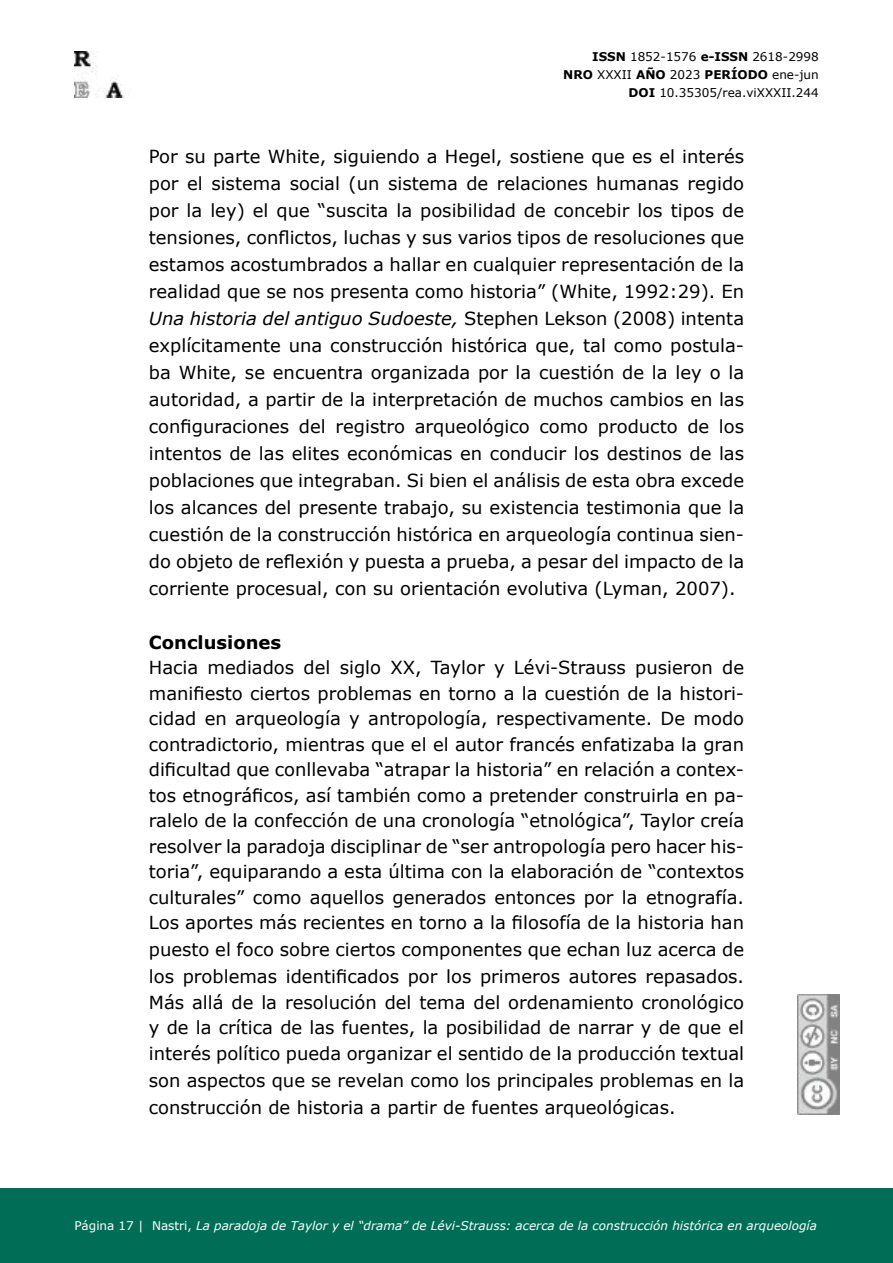
<style>
.page{position:relative;width:893px;height:1263px;background:#fff}
.page>*{position:absolute;margin:0;border:0;box-sizing:border-box;transform-origin:0 0}
.t1{font:18px/25.8px "Verdana";color:#000;text-align:justify}
.Título_párrafo_básic{font:700 18px "Verdana";color:#000}
.t2{font:italic 12px "Verdana";color:#fff}
.t3{font:12px/18px "Verdana";color:#000;text-align:right}
.s1{font-weight:700}
.s2{font-style:italic}
.s3{font-style:normal}
</style>
<div class="page">
<img style="left:798px;top:994px;width:42px;height:120px">
<div style="left:0;top:1188px;width:893px;height:75px;background:#006e56"></div>
<img style="left:74px;top:52px;width:50px;height:45px">
<p class="t3" style="left:563px;top:47px;width:257px"><span class="s1">ISSN</span> 1852-1576 <span class="s1">e-ISSN</span> 2618-2998<br><span class="s1">NRO</span> XXXII <span class="s1">AÑO</span> 2023 <span class="s1">PERÍODO</span> ene-jun<br><span class="s1">DOI</span> 10.35305/rea.viXXXII.244</p>
<p class="t1" style="left:149px;top:142px;width:597px;line-height:27px">Por su parte White, siguiendo a Hegel, sostiene que es el interés por el sistema social (un sistema de relaciones humanas regido por la ley) el que “suscita la posibilidad de concebir los tipos de tensiones, conflictos, luchas y sus varios tipos de resoluciones que estamos acostumbrados a hallar en cualquier representación de la realidad que se nos presenta como historia” (White, 1992:29). En <span class="s2">Una historia del antiguo Sudoeste,</span> Stephen Lekson (2008) intenta explícitamente una construcción histórica que, tal como postula&shy;ba White, se encuentra organizada por la cuestión de la ley o la autoridad, a partir de la interpretación de muchos cambios en las configuraciones del registro arqueológico como producto de los intentos de las elites económicas en conducir los destinos de las poblaciones que integraban. Si bien el análisis de esta obra excede los alcances del presente trabajo, su existencia testimonia que la cuestión de la construcción histórica en arqueología continua sien&shy;do objeto de reflexión y puesta a prueba, a pesar del impacto de la corriente procesual, con su orientación evolutiva (Lyman, 2007).</p>
<p class="Título_párrafo_básic" style="left:149px;top:629px;width:134px">Conclusiones</p>
<p class="t1" style="left:149px;top:654px;width:597px">Hacia mediados del siglo XX, Taylor y Lévi-Strauss pusieron de manifiesto ciertos problemas en torno a la cuestión de la histori&shy;cidad en arqueología y antropología, respectivamente. De modo contradictorio, mientras que el el autor francés enfatizaba la gran dificultad que conllevaba “atrapar la historia” en relación a contex&shy;tos etnográficos, así también como a pretender construirla en pa&shy;ralelo de la confección de una cronología “etnológica”, Taylor creía resolver la paradoja disciplinar de “ser antropología pero hacer his&shy;toria”, equiparando a esta última con la elaboración de “contextos culturales” como aquellos generados entonces por la etnografía.<br>Los aportes más recientes en torno a la filosofía de la historia han puesto el foco sobre ciertos componentes que echan luz acerca de los problemas identificados por los primeros autores repasados.<br>Más allá de la resolución del tema del ordenamiento cronológico y de la crítica de las fuentes, la posibilidad de narrar y de que el interés político pueda organizar el sentido de la producción textual son aspectos que se revelan como los principales problemas en la construcción de historia a partir de fuentes arqueológicas.</p>
<p class="t2" style="left:74px;top:1217px;width:744px"><span class="s3">Página 17 | Nastri,</span> La paradoja de Taylor y el “drama” de Lévi-Strauss: acerca de la construcción histórica en arqueología</p>
</div>
